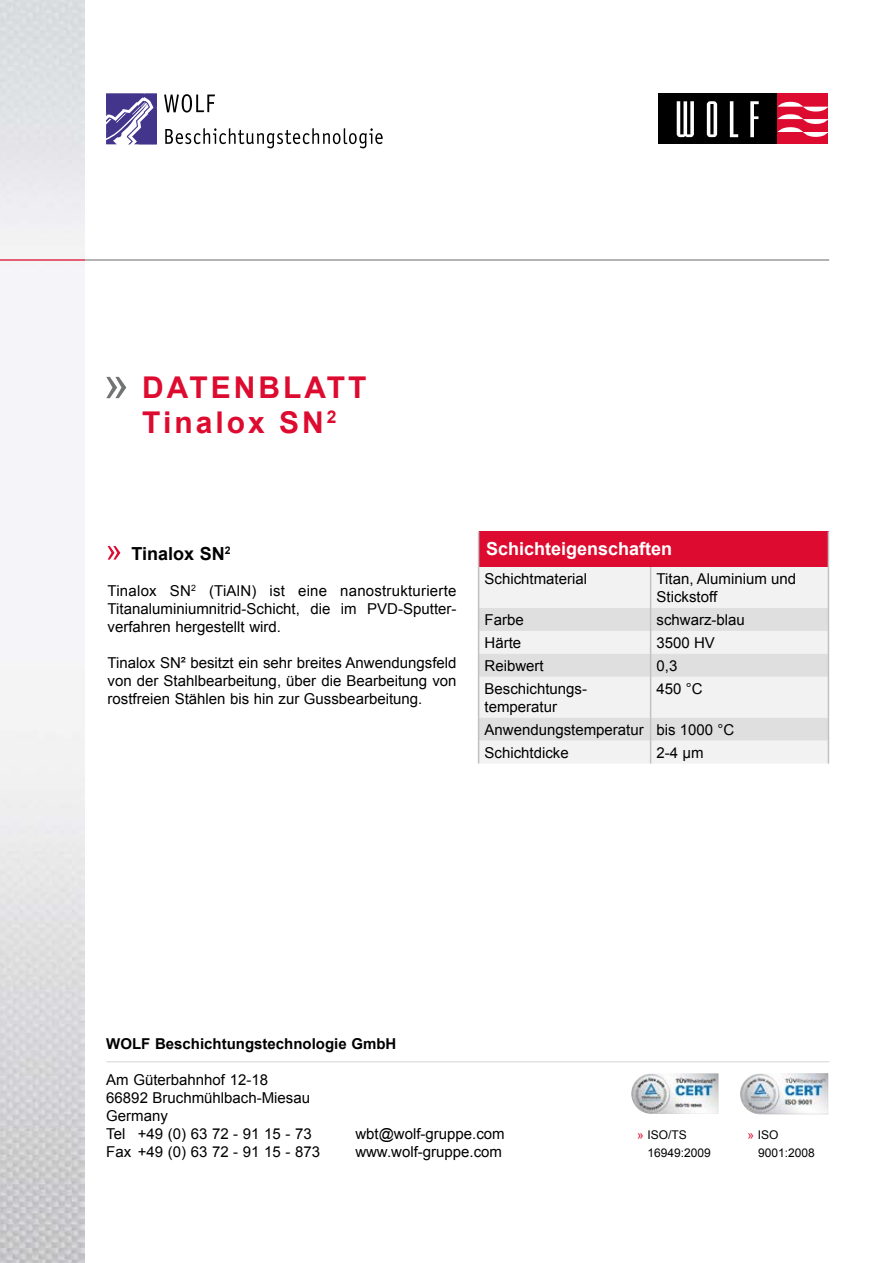
<style>
.page{position:relative;width:893px;height:1263px;background:#fff}
.page>*{position:absolute;margin:0;border:0;box-sizing:border-box;transform-origin:0 0}
.t1{font:700 30px/34.5px "Arial";letter-spacing:.1em;color:#dd0b2f}
.t2{font:700 18px "Arial";color:#fff}
.t3{font:700 18px "Arial";color:#000}
.t4{font:15px/18px "Arial";color:#000}
.t5{font:700 15px "Arial";color:#000}
.t6{font:12px/18px "Arial";color:#000}
.s1{color:#dd0b2f}
</style>
<div class="page">
<img style="left:0;top:0;width:85px;height:1263px">
<hr style="left:85px;top:259px;width:744px;height:2px;background:#88898a">
<hr style="left:0;top:259px;width:85px;height:2px;background:#dd0b2f">
<svg style="left:106px;top:94px;width:51px;height:50px"></svg>
<svg style="left:164px;top:94px;width:51px;height:19px"></svg>
<svg style="left:165px;top:128px;width:218px;height:20px"></svg>
<img style="left:631px;top:1073px;width:87px;height:41px">
<img style="left:740px;top:1073px;width:88px;height:41px">
<hr style="left:106px;top:1061px;width:723px;height:1px;background:#dddedf">
<svg style="left:108px;top:546px;width:12px;height:14px"></svg>
<svg style="left:106px;top:377px;width:20px;height:21px"></svg>
<div style="left:479px;top:531px;width:349px;height:36px;background:#dd0b2f"></div>
<div style="left:479px;top:567px;width:349px;height:196px;background:#f2f2f3"></div>
<svg style="left:479px;top:608px;width:349px;height:133px;fill:#e1e1e2"></svg>
<hr style="left:478px;top:567px;width:1px;height:41px;background:#c1c1c2">
<hr style="left:650px;top:567px;width:1px;height:41px;background:#c1c1c2">
<hr style="left:828px;top:567px;width:1px;height:41px;background:#c1c1c2">
<svg style="left:478px;top:608px;width:1px;height:69px"></svg>
<svg style="left:650px;top:608px;width:1px;height:69px"></svg>
<svg style="left:828px;top:608px;width:1px;height:69px"></svg>
<hr style="left:478px;top:677px;width:1px;height:41px;background:#c1c1c2">
<hr style="left:650px;top:677px;width:1px;height:41px;background:#c1c1c2">
<hr style="left:828px;top:677px;width:1px;height:41px;background:#c1c1c2">
<svg style="left:478px;top:718px;width:1px;height:45px"></svg>
<svg style="left:650px;top:718px;width:1px;height:45px"></svg>
<svg style="left:828px;top:718px;width:1px;height:45px"></svg>
<hr style="left:478px;top:531px;width:1px;height:36px;background:#c1c1c2">
<hr style="left:828px;top:531px;width:1px;height:36px;background:#c1c1c2">
<div style="left:657px;top:94px;width:120px;height:50px;background:#000"></div>
<div style="left:777px;top:94px;width:51px;height:50px;background:#dd0b2f"></div>
<svg style="left:677px;top:101px;width:17px;height:36px"></svg>
<svg style="left:707px;top:101px;width:10px;height:36px"></svg>
<svg style="left:730px;top:101px;width:8px;height:36px"></svg>
<svg style="left:750px;top:101px;width:9px;height:36px"></svg>
<svg style="left:778px;top:102px;width:50px;height:35px"></svg>
<h1 class="t1" style="left:142px;top:371px;width:226px">DATENBLATT<br>Tinalox SN<sup>2</sup></h1>
<p class="t3" style="left:132px;top:541px;width:101px">Tinalox SN<sup>2</sup></p>
<p class="t4" style="left:108px;top:581px;width:350px;text-align:justify">Tinalox SN<sup>2</sup> (TiAlN) ist eine nanostrukturierte Titanaluminiumnitrid-Schicht, die im PVD-Sputter&shy;verfahren hergestellt wird.</p>
<p class="t4" style="left:108px;top:653px;width:350px;text-align:justify">Tinalox SN² besitzt ein sehr breites Anwendungsfeld von der Stahlbearbeitung, über die Bearbeitung von rostfreien Stählen bis hin zur Gussbearbeitung.</p>
<p class="t2" style="left:486px;top:537px;width:188px">Schichteigenschaften</p>
<p class="t4" style="left:485px;top:570px;width:104px">Schichtmaterial</p>
<p class="t4" style="left:657px;top:570px;width:141px">Titan, Aluminium und<br>Stickstoff</p>
<p class="t4" style="left:485px;top:611px;width:41px">Farbe</p>
<p class="t4" style="left:657px;top:611px;width:90px">schwarz-blau</p>
<p class="t4" style="left:485px;top:634px;width:38px">Härte</p>
<p class="t4" style="left:657px;top:634px;width:60px">3500 HV</p>
<p class="t4" style="left:485px;top:657px;width:61px">Reibwert</p>
<p class="t4" style="left:657px;top:657px;width:22px">0,3</p>
<p class="t4" style="left:485px;top:679px;width:104px">Beschichtungs&shy;temperatur</p>
<p class="t4" style="left:657px;top:679px;width:48px">450 °C</p>
<p class="t4" style="left:485px;top:718px;width:251px;line-height:23px">Anwendungstemperatur bis 1000 °C<br>Schichtdicke</p>
<p class="t4" style="left:657px;top:743px;width:48px">2-4 μm</p>
<p class="t5" style="left:106px;top:1033px;width:292px">WOLF Beschichtungstechnologie GmbH</p>
<p class="t4" style="left:106px;top:1070px;width:207px">Am Güterbahnhof 12-18<br>66892 Bruchmühlbach-Miesau<br>Germany<br>Tel +49 (0) 63 72 - 91 15 - 73</p>
<p class="t4" style="left:355px;top:1124px;width:151px">wbt@wolf-gruppe.com</p>
<p class="t4" style="left:106px;top:1142px;width:215px">Fax +49 (0) 63 72 - 91 15 - 873</p>
<p class="t4" style="left:355px;top:1142px;width:148px">www.wolf-gruppe.com</p>
<p class="t6" style="left:647px;top:1126px;width:65px;text-indent:-10px"><span class="s1">»</span> ISO/TS<br>16949:2009</p>
<p class="t6" style="left:758px;top:1126px;width:58px;text-indent:-10px"><span class="s1">»</span> ISO<br>9001:2008</p>
</div>
